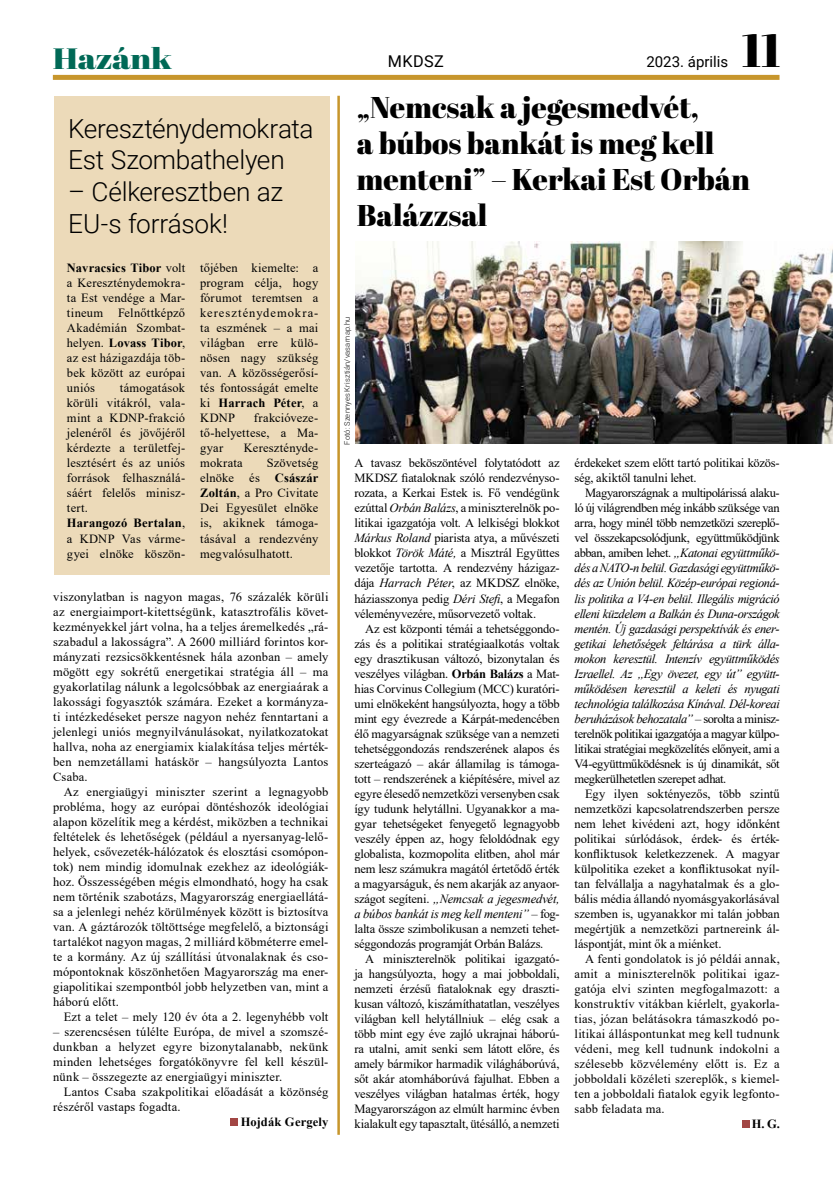
<style>
.page{position:relative;width:833px;height:1188px;background:#fff}
.page>*{position:absolute;margin:0;border:0;box-sizing:border-box;transform-origin:0 0}
.t1{font:46.25px "Abril Fatface";color:#000}
.t2{font:30px/36px "Abril Fatface";color:#000}
.t3{font:29.38px "Abril Fatface";letter-spacing:-.01em;color:#006956;scale:1.15 1}
.t4{font:300 26.25px/31.5px "Roboto";letter-spacing:-.01em;color:#000}
.t5{font:16.25px "Roboto";letter-spacing:.02em;color:#000}
.t6{font:15px "Roboto";color:#000}
.t7{font:12.5px/15px "Times New Roman";letter-spacing:.01em;color:#000;text-align:justify}
.t8{font:italic 12.5px/15px "Times New Roman";letter-spacing:-.035em;color:#000;text-align:justify}
.t9{font:12.5px/15px "Times New Roman";letter-spacing:-.01em;color:#000}
.t10{font:700 12.5px "Times New Roman";letter-spacing:.015em;color:#000}
.t11{font:300 7.5px "Roboto";letter-spacing:.02em;color:#000}
.s1{font-weight:700}
.s2{font-style:italic}
.s3{font-style:normal}
</style>
<div class="page">
<div style="left:53px;top:75px;width:726px;height:5px;background:#c7962c"></div>
<div style="left:742px;top:1120px;width:7px;height:7px;background:#a24644"></div>
<hr style="left:337px;top:96px;width:3px;height:1038px;background:#c7962c">
<div style="left:230px;top:1118px;width:7px;height:7px;background:#a24644"></div>
<div style="left:54px;top:96px;width:276px;height:478px;background:#ecdab9"></div>
<img style="left:356px;top:242px;width:477px;height:201px">
<h1 class="t1" style="left:742px;top:18px;width:40px">11</h1>
<h2 class="t2" style="left:357px;top:88px;width:394px">„Nemcsak a jegesmedvét,<br>a búbos bankát is meg kell menteni” – Kerkai Est Orbán<br>Balázzsal</h2>
<h3 class="t3" style="left:53px;top:38px;width:105px">Hazánk</h3>
<h3 class="t5" style="left:388px;top:50px;width:57px">MKDSZ</h3>
<p class="t6" style="left:646px;top:51px;width:83px">2023. április</p>
<h3 class="t4" style="left:68px;top:112px;width:247px">Kereszténydemokrata<br>Est Szombathelyen</h3>
<h3 class="t4" style="left:68px;top:175px;width:217px">– Célkeresztben az<br>EU-s források!</h3>
<p class="t7" style="left:67px;top:260px;width:120px"><span class="s1">Navracsics Tibor</span> volt a Kereszténydemokra&shy;ta Est vendége a Mar&shy;tineum Felnőttképző Akadémián Szombat&shy;helyen. <span class="s1">Lovass Tibor</span>, az est házigazdája töb&shy;bek között az európai uniós</p>
<p class="t7" style="left:67px;top:380px;width:120px;text-align:left;text-indent:53px">támogatások körüli vitákról, vala&shy;mint a KDNP-frakció jelenéről és jövőjéről kérdezte a területfej&shy;lesztésért és az uniós források felhasználá&shy;sáért felelős minisz&shy;tert.<br><span class="s1">Harangozó Bertalan</span>, a KDNP Vas várme&shy;gyei elnöke köszön-</p>
<p class="t7" style="left:200px;top:260px;width:120px">tőjében kiemelte: a program célja, hogy fórumot teremtsen a kereszténydemokra&shy;ta eszmének – a mai világban erre külö&shy;nösen nagy szükség van. A közösségerősí&shy;tés fontosságát emelte ki <span class="s1">Harrach Péter</span>, a KDNP</p>
<p class="t7" style="left:200px;top:410px;width:120px;text-indent:54px">frakcióveze&shy;tő-helyettese, a Ma&shy;gyar</p>
<p class="t7" style="left:244px;top:440px;width:76px">Keresztényde-</p>
<p class="t7" style="left:200px;top:455px;width:44px">mokrata</p>
<p class="t7" style="left:200px;top:455px;width:120px;text-indent:67px">Szövetség elnöke és <span class="s1">Császár Zoltán</span>, a Pro Civitate Dei Egyesület elnöke is, akiknek támoga&shy;tásával a rendezvény megvalósulhatott.</p>
<p class="t7" style="left:53px;top:588px;width:277px">viszonylatban is nagyon magas, 76 százalék körüli az energiaimport-kitettségünk, katasztrofális követ&shy;kezményekkel járt volna, ha a teljes áremelkedés „rá&shy;szabadul a lakosságra”. A 2600 milliárd forintos kor&shy;mányzati rezsicsökkentésnek hála azonban – amely mögött egy sokrétű energetikai stratégia áll – ma gyakorlatilag nálunk a legolcsóbbak az energiaárak a lakossági fogyasztók számára. Ezeket a kormányza&shy;ti intézkedéseket persze nagyon nehéz fenntartani a jelenlegi uniós megnyilvánulásokat, nyilatkozatokat hallva, noha az energiamix kialakítása teljes mérték&shy;ben nemzetállami hatáskör – hangsúlyozta Lantos Csaba.</p>
<p class="t7" style="left:53px;top:783px;width:277px;text-indent:11px">Az energiaügyi miniszter szerint a legnagyobb probléma, hogy az európai döntéshozók ideológiai alapon közelítik meg a kérdést, miközben a technikai feltételek és lehetőségek (például a nyersanyag-lelő&shy;helyek, csővezeték-hálózatok és elosztási csomópon&shy;tok) nem mindig idomulnak ezekhez az ideológiák&shy;hoz. Összességében mégis elmondható, hogy ha csak nem történik szabotázs, Magyarország energiaellátá&shy;sa a jelenlegi nehéz körülmények között is biztosítva van. A gáztározók töltöttsége megfelelő, a biztonsági tartalékot nagyon magas, 2 milliárd köbméterre emel&shy;te a kormány. Az új szállítási útvonalaknak és cso&shy;mópontoknak köszönhetően Magyarország ma ener&shy;giapolitikai szempontból jobb helyzetben van, mint a háború előtt.</p>
<p class="t7" style="left:64px;top:1008px;width:266px">Ezt a telet – mely 120 év óta a 2. legenyhébb volt</p>
<p class="t7" style="left:53px;top:1023px;width:277px">– szerencsésen túlélte Európa, de mivel a szomszé&shy;dunkban a helyzet egyre bizonytalanabb, nekünk minden lehetséges forgatókönyvre fel kell készül&shy;nünk – összegezte az energiaügyi miniszter.</p>
<p class="t7" style="left:53px;top:1083px;width:277px;text-indent:11px">Lantos Csaba szakpolitikai előadását a közönség részéről vastaps fogadta.</p>
<p class="t10" style="left:241px;top:1112px;width:89px">Hojdák Gergely</p>
<p class="t11" style="left:342px;top:444px;width:129px;rotate:-90deg">Fotó: Szennyes Krisztián/vasarnap.hu</p>
<p class="t7" style="left:354px;top:455px;width:207px">A tavasz beköszöntével folytatódott az MKDSZ fiataloknak szóló rendezvényso&shy;rozata, a Kerkai Estek is. Fő vendégünk ezúttal <span class="s2">Orbán Balázs</span>, a miniszterelnök po&shy;litikai igazgatója volt. A lelkiségi blokkot <span class="s2">Márkus Roland</span> piarista atya, a művészeti blokkot <span class="s2">Török Máté,</span> a Misztrál Együttes vezetője tartotta. A rendezvény házigaz&shy;dája <span class="s2">Harrach Péter</span>, az MKDSZ elnöke, háziasszonya pedig <span class="s2">Déri Stefi</span>, a Megafon véleményvezére, műsorvezető voltak.</p>
<p class="t7" style="left:354px;top:620px;width:207px;text-indent:11px">Az est központi témái a tehetséggondo&shy;zás és a politikai stratégiaalkotás voltak egy drasztikusan változó, bizonytalan és veszélyes világban. <span class="s1">Orbán Balázs</span> a Mat&shy;hias Corvinus Collegium (MCC) kuratóri&shy;umi elnökeként hangsúlyozta, hogy a több mint egy évezrede a Kárpát-medencében élő magyarságnak szüksége van a nemzeti tehetséggondozás rendszerének alapos és szerteágazó – akár államilag is támoga&shy;tott – rendszerének a kiépítésére, mivel az egyre élesedő nemzetközi versenyben csak így tudunk helytállni. Ugyanakkor a ma&shy;gyar tehetségeket fenyegető legnagyobb veszély éppen az, hogy feloldódnak egy globalista, kozmopolita elitben, ahol már nem lesz számukra magától értetődő érték a magyarságuk, és nem akarják az anyaor&shy;szágot segíteni. <span class="s2">„Nemcsak a jegesmedvét, a búbos bankát is meg kell menteni”</span> – fog&shy;lalta össze szimbolikusan a nemzeti tehet&shy;séggondozás programját Orbán Balázs.</p>
<p class="t7" style="left:354px;top:950px;width:207px;text-indent:11px">A miniszterelnök politikai igazgató&shy;ja hangsúlyozta, hogy a mai jobboldali, nemzeti érzésű fiataloknak egy draszti&shy;kusan változó, kiszámíthatatlan, veszélyes világban kell helytállniuk – elég csak a több mint egy éve zajló ukrajnai háború&shy;ra utalni, amit senki sem látott előre, és amely bármikor harmadik világháborúvá, sőt akár atomháborúvá fajulhat. Ebben a veszélyes világban hatalmas érték, hogy Magyarországon az elmúlt harminc évben kialakult egy tapasztalt, ütésálló, a nemzeti</p>
<p class="t9" style="left:574px;top:455px;width:207px">érdekeket szem előtt tartó politikai közös&shy;ség, akiktől tanulni lehet.</p>
<p class="t8" style="left:574px;top:485px;width:207px;text-indent:11px"><span class="s3">Magyarországnak a multipolárissá alaku&shy;ló új világrendben még inkább szüksége van arra, hogy minél több nemzetközi szereplő&shy;vel összekapcsolódjunk, együttműködjünk abban, amiben lehet.</span> „Katonai együttműkö&shy;dés a NATO-n belül. Gazdasági együttműkö&shy;dés az Unión belül. Közép-európai regioná&shy;lis politika a V4-en belül. Illegális migráció elleni küzdelem a Balkán és Duna-országok mentén. Új gazdasági perspektívák és ener&shy;getikai lehetőségek feltárása a türk álla&shy;mokon keresztül. Intenzív együttműködés Izraellel. Az „Egy övezet, egy út” együtt&shy;működésen keresztül a keleti és nyugati technológia találkozása Kínával. Dél-koreai beruházások behozatala” <span class="s3">– sorolta a minisz&shy;terelnök politikai igazgatója a magyar külpo&shy;litikai stratégiai megközelítés előnyeit, ami a V4-együttműködésnek is új dinamikát, sőt megkerülhetetlen szerepet adhat.</span></p>
<p class="t7" style="left:574px;top:785px;width:207px;text-indent:11px">Egy ilyen soktényezős, több szintű nemzetközi kapcsolatrendszerben persze nem lehet kivédeni azt, hogy időnként politikai súrlódások, érdek- és érték&shy;konfliktusok keletkezzenek. A magyar külpolitika ezeket a konfliktusokat nyíl&shy;tan felvállalja a nagyhatalmak és a glo&shy;bális média állandó nyomásgyakorlásával szemben is, ugyanakkor mi talán jobban megértjük a nemzetközi partnereink ál&shy;láspontját, mint ők a miénket.</p>
<p class="t7" style="left:574px;top:950px;width:207px;text-indent:11px">A fenti gondolatok is jó példái annak, amit a miniszterelnök politikai igaz&shy;gatója elvi szinten megfogalmazott: a konstruktív vitákban kiérlelt, gyakorla&shy;tias, józan belátásokra támaszkodó po&shy;litikai álláspontunkat meg kell tudnunk védeni, meg kell tudnunk indokolni a szélesebb közvélemény előtt is. Ez a jobboldali közéleti szereplők, s kiemel&shy;ten a jobboldali fiatalok egyik legfonto&shy;sabb feladata ma.</p>
<p class="t10" style="left:751px;top:1114px;width:30px">H. G.</p>
</div>
